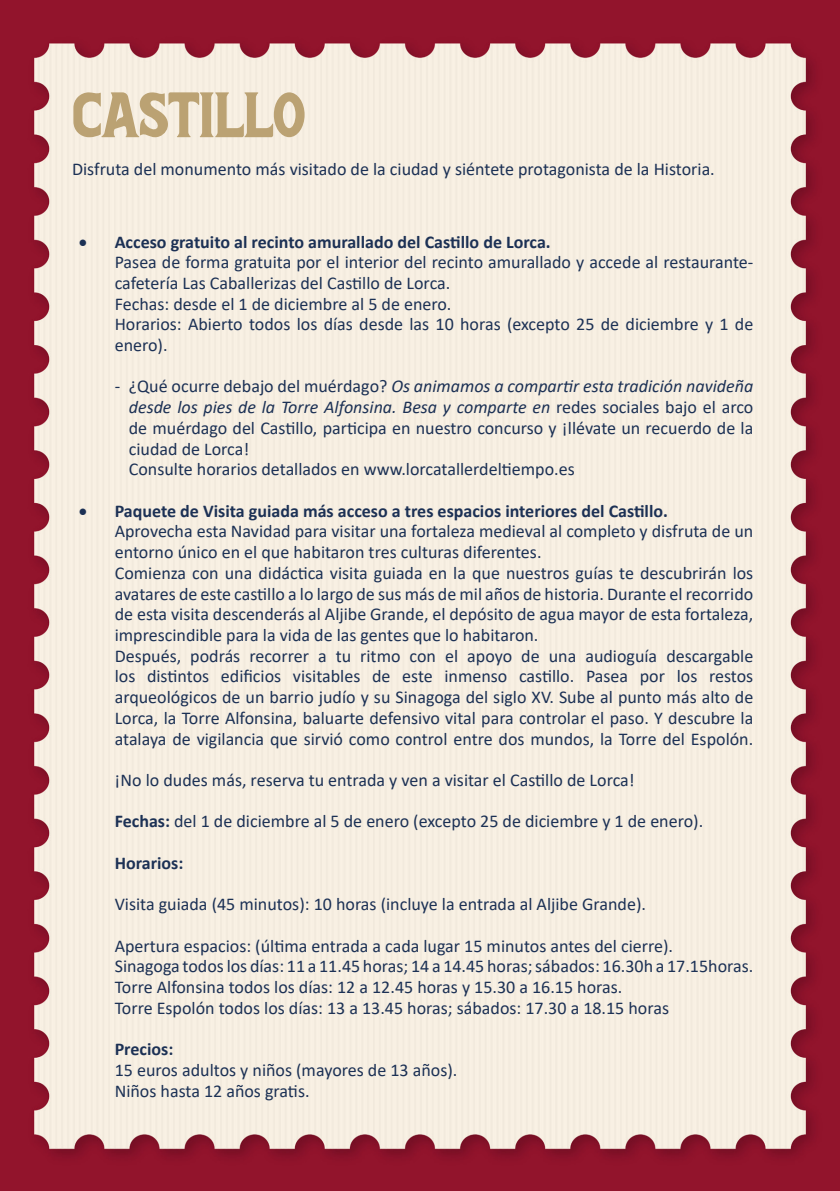
<style>
.page{position:relative;width:840px;height:1191px;background:#fff}
.page>*{position:absolute;margin:0;border:0;box-sizing:border-box;transform-origin:0 0}
.t1{font:64px "Family Christmas";color:#bba273}
.t2{font:18px/20.6px "Calibri";color:#1c3155}
.t3{font:700 18px "Calibri";color:#1c3155}
.s1{font-weight:700}
.s2{font-style:italic}
</style>
<div class="page">
<img style="left:0;top:0;width:839px;height:1191px">
<h1 class="t1" style="left:72px;top:87px;width:235px">CASTILLO</h1>
<p class="t2" style="left:72px;top:158px;width:644px">Disfruta del monumento más visitado de la ciudad y siéntete protagonista de la Historia.</p>
<p class="t2" style="left:115px;top:231px;width:639px;text-indent:-36px">• <span class="s1">Acceso gratuito al recinto amurallado del Castillo de Lorca.<br></span>Pasea de forma gratuita por el interior del recinto amurallado y accede al restaurante&shy;cafetería Las Caballerizas del Castillo de Lorca.<br>Fechas: desde el 1 de diciembre al 5 de enero.<br>Horarios: Abierto todos los días desde las 10 horas (excepto 25 de diciembre y 1 de enero).</p>
<p class="t2" style="left:129px;top:376px;width:625px;text-indent:-14px">- ¿Qué ocurre debajo del muérdago? <span class="s2">Os animamos a compartir esta tradición navideña desde los pies de la Torre Alfonsina. Besa y comparte en</span> redes sociales bajo el arco de muérdago del Castillo, participa en nuestro concurso y ¡llévate un recuerdo de la ciudad de Lorca!<br>Consulte horarios detallados en www.lorcatallerdeltiempo.es</p>
<p class="t2" style="left:115px;top:500px;width:639px;text-indent:-36px">• <span class="s1">Paquete de Visita guiada más acceso a tres espacios interiores del Castillo.<br></span>Aprovecha esta Navidad para visitar una fortaleza medieval al completo y disfruta de un entorno único en el que habitaron tres culturas diferentes.<br>Comienza con una didáctica visita guiada en la que nuestros guías te descubrirán los avatares de este castillo a lo largo de sus más de mil años de historia. Durante el recorrido de esta visita descenderás al Aljibe Grande, el depósito de agua mayor de esta fortaleza, imprescindible para la vida de las gentes que lo habitaron.<br>Después, podrás recorrer a tu ritmo con el apoyo de una audioguía descargable los distintos edificios visitables de este inmenso castillo. Pasea por los restos arqueológicos de un barrio judío y su Sinagoga del siglo XV. Sube al punto más alto de Lorca, la Torre Alfonsina, baluarte defensivo vital para controlar el paso. Y descubre la atalaya de vigilancia que sirvió como control entre dos mundos, la Torre del Espolón.</p>
<p class="t2" style="left:115px;top:769px;width:521px">¡No lo dudes más, reserva tu entrada y ven a visitar el Castillo de Lorca!</p>
<p class="t2" style="left:115px;top:810px;width:589px"><span class="s1">Fechas:</span> del 1 de diciembre al 5 de enero (excepto 25 de diciembre y 1 de enero).</p>
<p class="t3" style="left:115px;top:850px;width:70px">Horarios:</p>
<p class="t2" style="left:115px;top:893px;width:532px">Visita guiada (45 minutos): 10 horas (incluye la entrada al Aljibe Grande).</p>
<p class="t2" style="left:115px;top:934px;width:639px">Apertura espacios: (última entrada a cada lugar 15 minutos antes del cierre).<br>Sinagoga todos los días: 11 a 11.45 horas; 14 a 14.45 horas; sábados: 16.30h a 17.15horas.<br>Torre Alfonsina todos los días: 12 a 12.45 horas y 15.30 a 16.15 horas.<br>Torre Espolón todos los días: 13 a 13.45 horas; sábados: 17.30 a 18.15 horas</p>
<p class="t3" style="left:115px;top:1036px;width:60px">Precios:</p>
<p class="t2" style="left:115px;top:1059px;width:344px">15 euros adultos y niños (mayores de 13 años).<br>Niños hasta 12 años gratis.</p>
</div>
